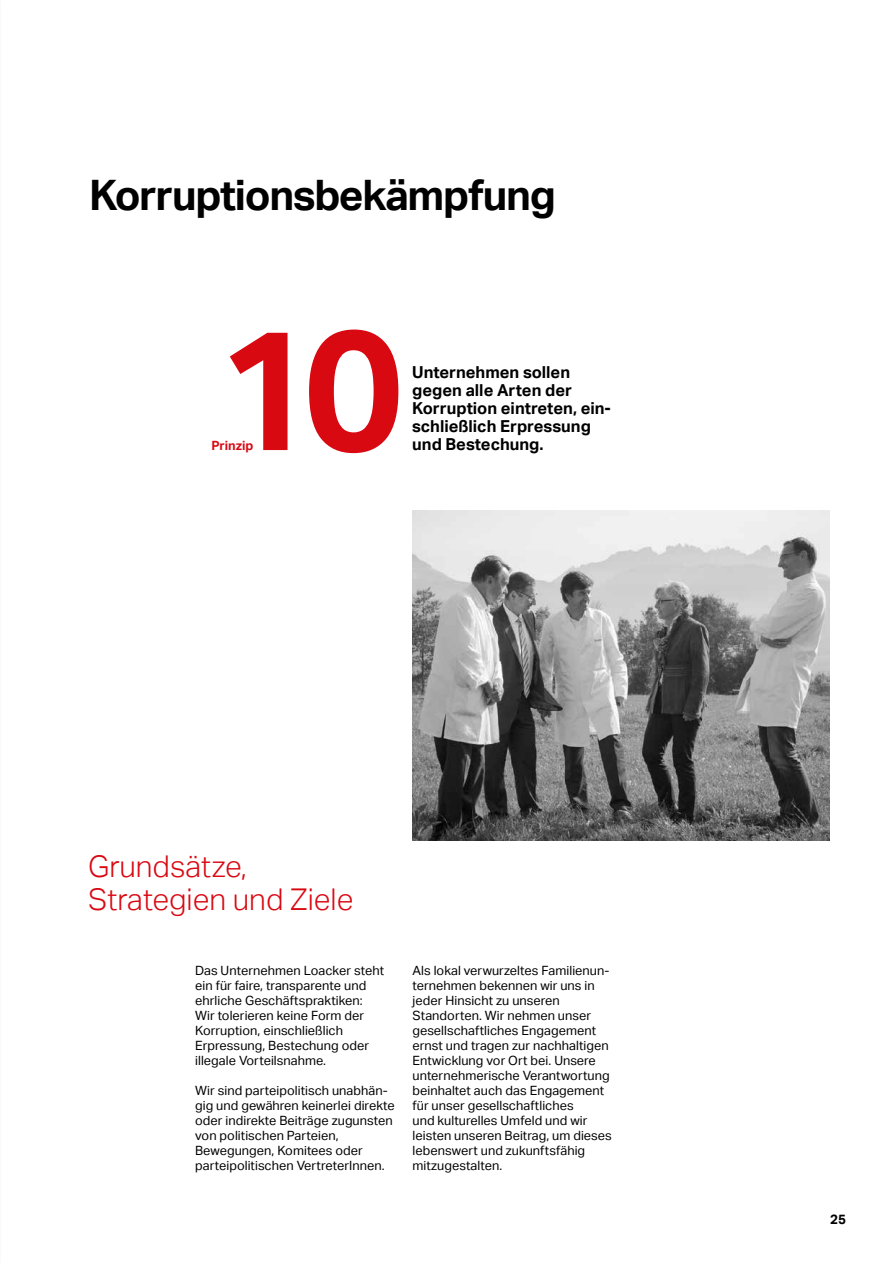
<style>
.page{position:relative;width:893px;height:1263px;background:#fff}
.page>*{position:absolute;margin:0;border:0;box-sizing:border-box;transform-origin:0 0}
.t1{font:700 169.65px "Aktiv Grotesk";color:#d90912}
.t2{font:700 42px "Aktiv Grotesk";letter-spacing:-.03em;color:#000}
.t3{font:300 30px/33px "Aktiv Grotesk";color:#d90912}
.t4{font:700 16.5px/18px "Aktiv Grotesk";color:#000}
.t5{font:700 13.5px "Aktiv Grotesk";color:#000}
.t6{font:12.75px/15px "Aktiv Grotesk";letter-spacing:.005em;color:#000}
.t7{font:700 12.75px "Aktiv Grotesk";color:#d90912}
</style>
<div class="page">
<img style="left:412px;top:510px;width:417px;height:330px">
<h2 class="t2" style="left:89px;top:171px;width:468px">Korruptionsbekämpfung</h2>
<h1 class="t1" style="left:217px;top:292px;width:189px">10</h1>
<p class="t7" style="left:211px;top:438px;width:44px">Prinzip</p>
<p class="t4" style="left:412px;top:363px;width:200px">Unternehmen sollen gegen alle Arten der<br>Korruption eintreten, ein&shy;schließlich Erpressung und Bestechung.</p>
<h3 class="t3" style="left:88px;top:850px;width:267px">Grundsätze,<br>Strategien und Ziele</h3>
<p class="t6" style="left:195px;top:963px;width:190px">Das Unternehmen Loacker steht ein für faire, transparente und ehrliche Geschäftspraktiken:<br>Wir tolerieren keine Form der<br>Korruption, einschließlich<br>Erpressung, Bestechung oder illegale Vorteilsnahme.</p>
<p class="t6" style="left:195px;top:1083px;width:201px">Wir sind parteipolitisch unabhän&shy;gig und gewähren keinerlei direkte oder indirekte Beiträge zugunsten von politischen Parteien, Bewegungen, Komitees oder parteipolitischen VertreterInnen.</p>
<p class="t6" style="left:412px;top:963px;width:201px">Als lokal verwurzeltes Familienun&shy;ternehmen bekennen wir uns in jeder Hinsicht zu unseren<br>Standorten. Wir nehmen unser gesellschaftliches Engagement ernst und tragen zur nachhaltigen<br>Entwicklung vor Ort bei. Unsere unternehmerische Verantwortung beinhaltet auch das Engagement für unser gesellschaftliches<br>und kulturelles Umfeld und wir leisten unseren Beitrag, um dieses lebenswert und zukunftsfähig mitzugestalten.</p>
<p class="t5" style="left:830px;top:1211px;width:17px">25</p>
</div>
